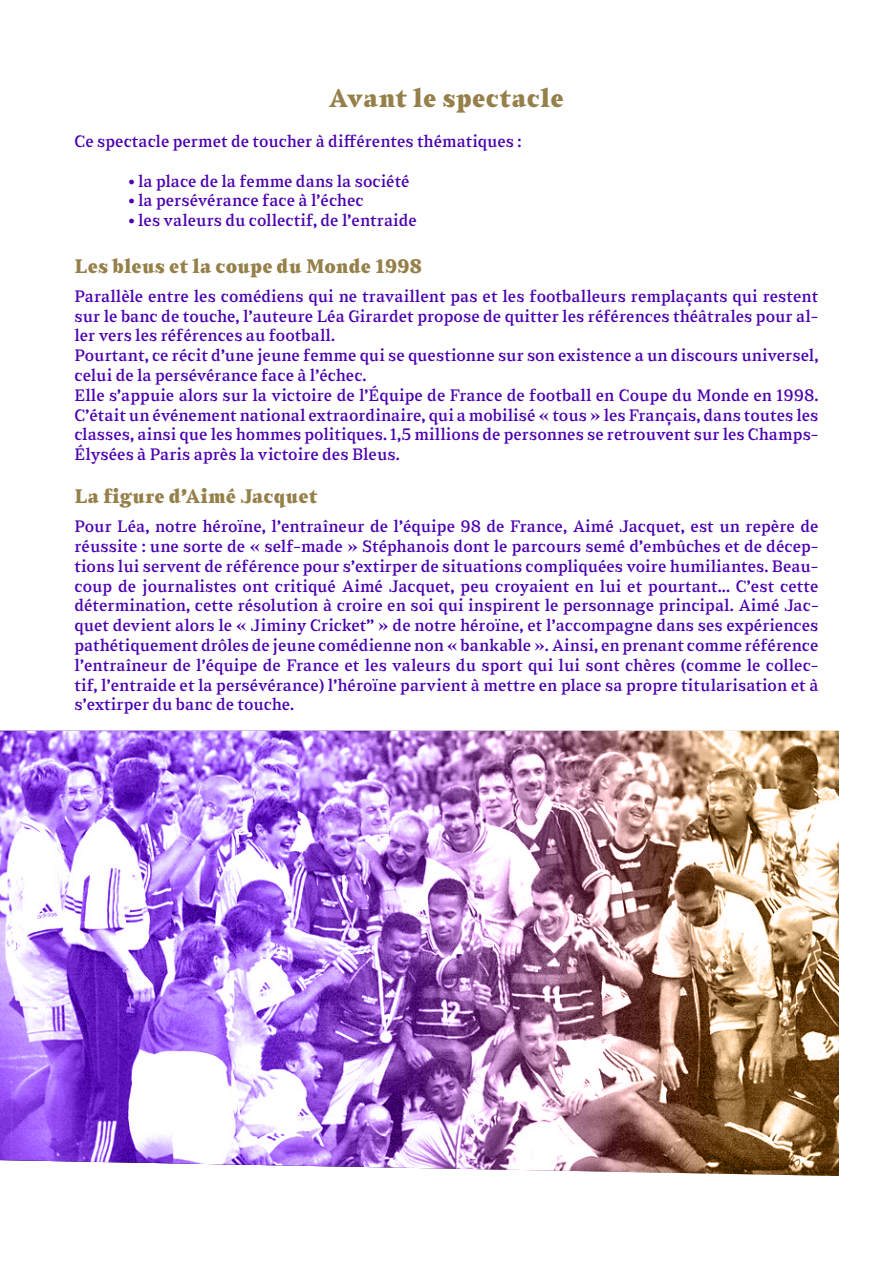
<style>
.page{position:relative;width:893px;height:1263px;background:#fff}
.page>*{position:absolute;margin:0;border:0;box-sizing:border-box;transform-origin:0 0}
.t1{font:900 25.5px "Sabre";letter-spacing:.01em;color:#96804a}
.t2{font:900 19.5px "Sabre";color:#96804a}
.t3{font:16.5px/19.8px "Sabre";color:#4b00b0}
</style>
<div class="page">
<img style="left:0;top:731px;width:839px;height:445px">
<h1 class="t1" style="left:329px;top:83px;width:237px">Avant le spectacle</h1>
<p class="t3" style="left:74px;top:132px;width:449px">Ce spectacle permet de toucher à différentes thématiques :</p>
<p class="t3" style="left:128px;top:171px;width:283px">• la place de la femme dans la société</p>
<p class="t3" style="left:128px;top:191px;width:237px">• la persévérance face à l’échec</p>
<p class="t3" style="left:128px;top:211px;width:290px">• les valeurs du collectif, de l’entraide</p>
<p class="t2" style="left:74px;top:254px;width:349px">Les bleus et la coupe du Monde 1998</p>
<p class="t3" style="left:74px;top:286px;width:746px">Parallèle entre les comédiens qui ne travaillent pas et les footballeurs remplaçants qui restent sur le banc de touche, l’auteure Léa Girardet propose de quitter les références théâtrales pour al&shy;ler vers les références au football.<br>Pourtant, ce récit d’une jeune femme qui se questionne sur son existence a un discours universel, celui de la persévérance face à l’échec.<br>Elle s’appuie alors sur la victoire de l’Équipe de France de football en Coupe du Monde en 1998.<br>C’était un événement national extraordinaire, qui a mobilisé « tous » les Français, dans toutes les classes, ainsi que les hommes politiques. 1,5 millions de personnes se retrouvent sur les Champs-Élysées à Paris après la victoire des Bleus.</p>
<p class="t2" style="left:74px;top:484px;width:245px">La figure d’Aimé Jacquet</p>
<p class="t3" style="left:74px;top:517px;width:746px;text-align:justify">Pour Léa, notre héroïne, l’entraîneur de l’équipe 98 de France, Aimé Jacquet, est un repère de réussite : une sorte de « self-made » Stéphanois dont le parcours semé d’embûches et de décep&shy;tions lui servent de référence pour s’extirper de situations compliquées voire humiliantes. Beau&shy;coup de journalistes ont critiqué Aimé Jacquet, peu croyaient en lui et pourtant... C’est cette détermination, cette résolution à croire en soi qui inspirent le personnage principal. Aimé Jac&shy;quet devient alors le « Jiminy Cricket” » de notre héroïne, et l’accompagne dans ses expériences pathétiquement drôles de jeune comédienne non « bankable ». Ainsi, en prenant comme référence l’entraîneur de l’équipe de France et les valeurs du sport qui lui sont chères (comme le collec&shy;tif, l’entraide et la persévérance) l’héroïne parvient à mettre en place sa propre titularisation et à s’extirper du banc de touche.</p>
</div>
